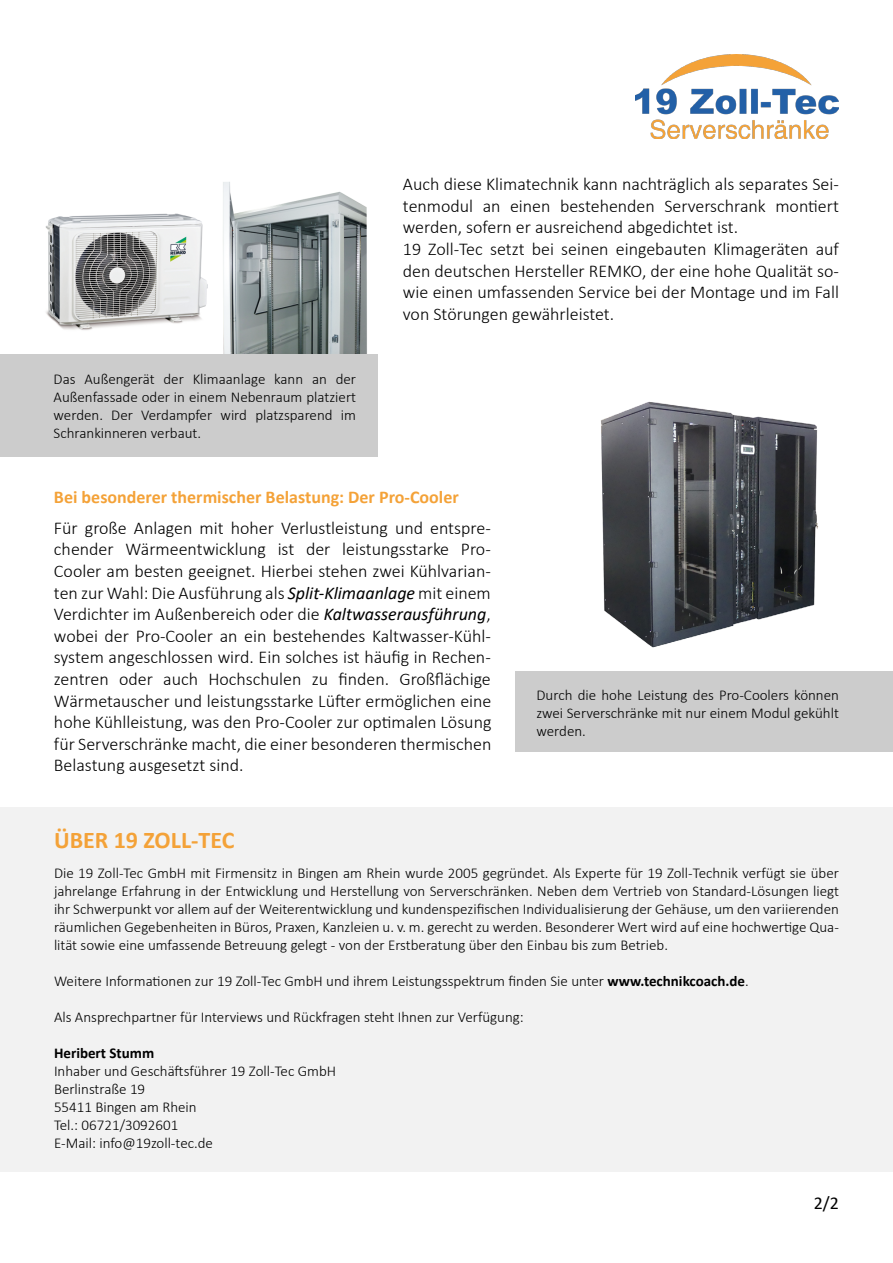
<style>
.page{position:relative;width:893px;height:1263px;background:#fff}
.page>*{position:absolute;margin:0;border:0;box-sizing:border-box;transform-origin:0 0}
.t1{font:700 24px "Calibri";color:#f4a238}
.t2{font:300 18px/21.6px "Calibri";color:#000}
.t3{font:700 18px "Calibri";color:#f4a238}
.t4{font:18px "Calibri";color:#000}
.t5{font:300 15px/18px "Calibri";color:#000;text-align:justify}
.t6{font:700 15px "Calibri";color:#000}
.s1{font-weight:400;font-style:italic}
.s2{font-weight:700}
</style>
<div class="page">
<img style="left:223px;top:182px;width:144px;height:172px">
<img style="left:635px;top:54px;width:204px;height:84px">
<div style="left:0;top:807px;width:893px;height:364px;background:#f2f2f2"></div>
<img style="left:45px;top:213px;width:163px;height:117px">
<div style="left:0;top:354px;width:377px;height:103px;background:#ccc"></div>
<img style="left:601px;top:401px;width:218px;height:247px">
<div style="left:515px;top:672px;width:378px;height:80px;background:#ccc"></div>
<p class="t5" style="left:54px;top:369px;width:304px">Das Außengerät der Klimaanlage kann an der Außenfassade oder in einem Nebenraum platziert werden. Der Verdampfer wird platzsparend im Schrankinneren verbaut.</p>
<p class="t2" style="left:403px;top:173px;width:438px">Auch diese Klimatechnik kann nachträglich als separates Sei&shy;tenmodul an einen bestehenden Serverschrank montiert werden, sofern er ausreichend abgedichtet ist.<br>19 Zoll-Tec setzt bei seinen eingebauten Klimageräten auf den deutschen Hersteller REMKO, der eine hohe Qualität so&shy;wie einen umfassenden Service bei der Montage und im Fall von Störungen gewährleistet.</p>
<p class="t3" style="left:54px;top:484px;width:406px">Bei besonderer thermischer Belastung: Der Pro-Cooler</p>
<p class="t2" style="left:54px;top:516px;width:439px;text-align:justify">Für große Anlagen mit hoher Verlustleistung und entspre&shy;chender Wärmeentwicklung ist der leistungsstarke Pro-Cooler am besten geeignet. Hierbei stehen zwei Kühlvarian&shy;ten zur Wahl: Die Ausführung als <span class="s1">Split-Klimaanlage</span> mit einem Verdichter im Außenbereich oder die <span class="s1">Kaltwasserausführung</span>, wobei der Pro-Cooler an ein bestehendes Kaltwasser-Kühl&shy;system angeschlossen wird. Ein solches ist häufig in Rechen&shy;zentren oder auch Hochschulen zu finden. Großflächige Wärmetauscher und leistungsstarke Lüfter ermöglichen eine hohe Kühlleistung, was den Pro-Cooler zur optimalen Lösung für Serverschränke macht, die einer besonderen thermischen Belastung ausgesetzt sind.</p>
<p class="t5" style="left:536px;top:685px;width:304px">Durch die hohe Leistung des Pro-Coolers können zwei Serverschränke mit nur einem Modul gekühlt werden.</p>
<h1 class="t1" style="left:54px;top:823px;width:182px">ÜBER 19 ZOLL-TEC</h1>
<p class="t5" style="left:54px;top:863px;width:786px">Die 19 Zoll-Tec GmbH mit Firmensitz in Bingen am Rhein wurde 2005 gegründet. Als Experte für 19 Zoll-Technik verfügt sie über jahrelange Erfahrung in der Entwicklung und Herstellung von Serverschränken. Neben dem Vertrieb von Standard-Lösungen liegt ihr Schwerpunkt vor allem auf der Weiterentwicklung und kundenspezifischen Individualisierung der Gehäuse, um den variierenden räumlichen Gegebenheiten in Büros, Praxen, Kanzleien u. v. m. gerecht zu werden. Besonderer Wert wird auf eine hochwertige Qua&shy;lität sowie eine umfassende Betreuung gelegt - von der Erstberatung über den Einbau bis zum Betrieb.</p>
<p class="t5" style="left:54px;top:971px;width:696px">Weitere Informationen zur 19 Zoll-Tec GmbH und ihrem Leistungsspektrum finden Sie unter <span class="s2">www.technikcoach.de</span>.</p>
<p class="t5" style="left:54px;top:1007px;width:471px">Als Ansprechpartner für Interviews und Rückfragen steht Ihnen zur Verfügung:</p>
<p class="t6" style="left:54px;top:1043px;width:102px">Heribert Stumm</p>
<p class="t5" style="left:54px;top:1061px;width:284px;text-align:left">Inhaber und Geschäftsführer 19 Zoll-Tec GmbH<br>Berlinstraße 19<br>55411 Bingen am Rhein<br>Tel.: 06721/3092601<br>E-Mail: info@19zoll-tec.de</p>
<p class="t4" style="left:814px;top:1190px;width:27px">2/2</p>
</div>
